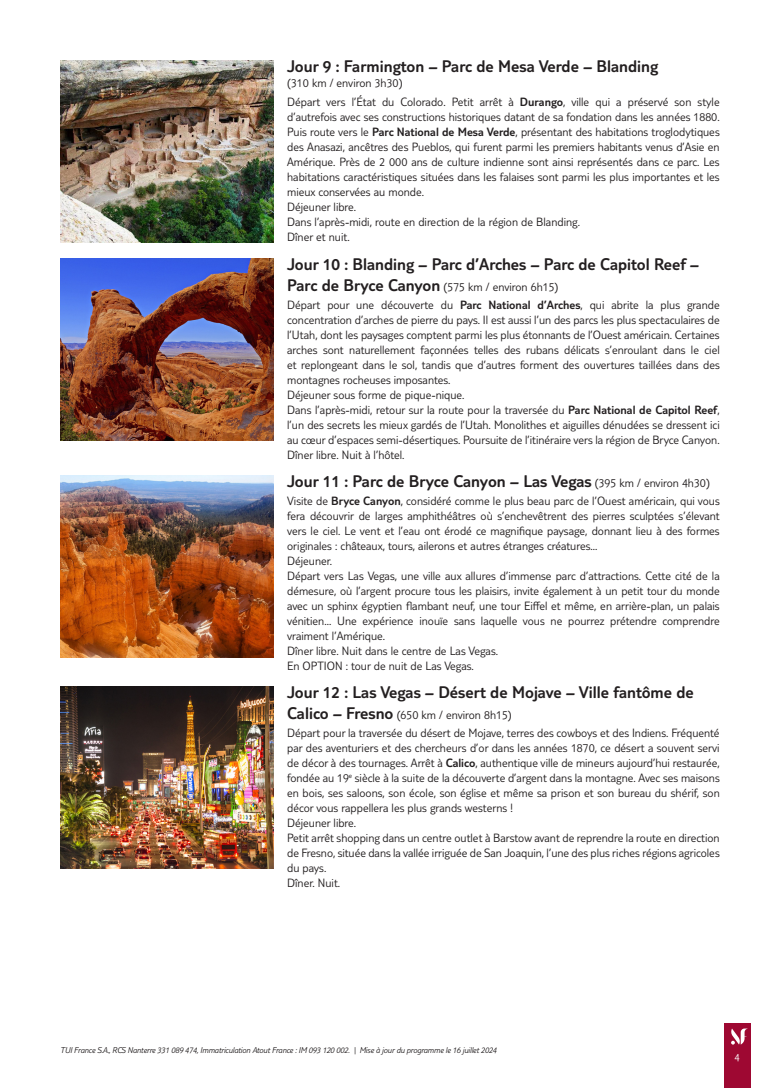
<style>
.page{position:relative;width:780px;height:1088px;background:#fff}
.page>*{position:absolute;margin:0;border:0;box-sizing:border-box;transform-origin:0 0}
.t1{font:300 17.5px "TUI Type";color:#231f20}
.t2{font:300 12.5px/15px "TUI Type";color:#231f20}
.t3{font:300 11.25px "TUI Type";color:#fff}
.t4{font:italic 300 8.75px "TUI Type";letter-spacing:-.02em;color:#231f20}
.s1{font-style:inherit}
.s2{font-size:17.5px}
.s3{font-size:12.5px}
</style>
<div class="page">
<div style="left:724px;top:1023px;width:26px;height:65px;background:#9e0832"></div>
<svg style="left:731px;top:1028px;width:17px;height:16px"></svg>
<img style="left:60px;top:60px;width:213px;height:182px">
<img style="left:60px;top:258px;width:213px;height:182px">
<img style="left:60px;top:475px;width:213px;height:182px">
<img style="left:60px;top:686px;width:213px;height:182px">
<h1 class="t1" style="left:287px;top:56px;width:372px">Jour 9 : Farmington – Parc de Mesa Verde – Blanding</h1>
<p class="t2" style="left:287px;top:73px;width:434px;line-height:18.5px">(310 km / environ 3h30)<br>Départ vers l’État du Colorado. Petit arrêt à <span class="s1">Durango</span>, ville qui a préservé son style</p>
<p class="t2" style="left:287px;top:109px;width:434px">d’autrefois avec ses constructions historiques datant de sa fondation dans les années 1880.<br>Puis route vers le <span class="s1">Parc National de Mesa Verde</span>, présentant des habitations troglodytiques des Anasazi, ancêtres des Pueblos, qui furent parmi les premiers habitants venus d’Asie en Amérique. Près de 2 000 ans de culture indienne sont ainsi représentés dans ce parc. Les habitations caractéristiques situées dans les falaises sont parmi les plus importantes et les mieux conservées au monde.<br>Déjeuner libre.<br>Dans l’après-midi, route en direction de la région de Blanding.<br>Dîner et nuit.</p>
<h1 class="t1" style="left:287px;top:254px;width:413px">Jour 10 : Blanding – Parc d’Arches – Parc de Capitol Reef –</h1>
<p class="t2" style="left:287px;top:277px;width:434px;line-height:18.5px"><span class="s2">Parc de Bryce Canyon</span> (575 km / environ 6h15)<br>Départ pour une découverte du <span class="s1">Parc National d’Arches</span>, qui abrite la plus grande</p>
<p class="t2" style="left:287px;top:312px;width:434px">concentration d’arches de pierre du pays. Il est aussi l’un des parcs les plus spectaculaires de l’Utah, dont les paysages comptent parmi les plus étonnants de l’Ouest américain. Certaines arches sont naturellement façonnées telles des rubans délicats s’enroulant dans le ciel et replongeant dans le sol, tandis que d’autres forment des ouvertures taillées dans des montagnes rocheuses imposantes.<br>Déjeuner sous forme de pique-nique.<br>Dans l’après-midi, retour sur la route pour la traversée du <span class="s1">Parc National de Capitol Reef</span>, l’un des secrets les mieux gardés de l’Utah. Monolithes et aiguilles dénudées se dressent ici au cœur d’espaces semi-désertiques. Poursuite de l’itinéraire vers la région de Bryce Canyon.<br>Dîner libre. Nuit à l’hôtel.</p>
<h1 class="t1" style="left:287px;top:471px;width:424px">Jour 11 : Parc de Bryce Canyon – Las Vegas <span class="s3">(395 km / environ 4h30)</span></h1>
<p class="t2" style="left:287px;top:493px;width:434px">Visite de <span class="s1">Bryce Canyon</span>, considéré comme le plus beau parc de l’Ouest américain, qui vous fera découvrir de larges amphithéâtres où s’enchevêtrent des pierres sculptées s’élevant vers le ciel. Le vent et l’eau ont érodé ce magnifique paysage, donnant lieu à des formes originales : châteaux, tours, ailerons et autres étranges créatures...<br>Déjeuner.<br>Départ vers Las Vegas, une ville aux allures d’immense parc d’attractions. Cette cité de la démesure, où l’argent procure tous les plaisirs, invite également à un petit tour du monde avec un sphinx égyptien flambant neuf, une tour Eiffel et même, en arrière-plan, un palais vénitien... Une expérience inouïe sans laquelle vous ne pourrez prétendre comprendre vraiment l’Amérique.<br>Dîner libre. Nuit dans le centre de Las Vegas.<br>En OPTION : tour de nuit de Las Vegas.</p>
<h1 class="t1" style="left:287px;top:682px;width:408px">Jour 12 : Las Vegas – Désert de Mojave – Ville fantôme de</h1>
<p class="t2" style="left:287px;top:705px;width:434px;line-height:18.5px"><span class="s2">Calico – Fresno</span> (650 km / environ 8h15)<br>Départ pour la traversée du désert de Mojave, terres des cowboys et des Indiens. Fréquenté</p>
<p class="t2" style="left:287px;top:740px;width:434px">par des aventuriers et des chercheurs d’or dans les années 1870, ce désert a souvent servi de décor à des tournages. Arrêt à <span class="s1">Calico</span>, authentique ville de mineurs aujourd’hui restaurée, fondée au 19<sup>e</sup> siècle à la suite de la découverte d’argent dans la montagne. Avec ses maisons en bois, ses saloons, son école, son église et même sa prison et son bureau du shérif, son décor vous rappellera les plus grands westerns !<br>Déjeuner libre.<br>Petit arrêt shopping dans un centre outlet à Barstow avant de reprendre la route en direction de Fresno, située dans la vallée irriguée de San Joaquin, l’une des plus riches régions agricoles du pays.<br>Dîner. Nuit.</p>
<p class="t4" style="left:60px;top:1045px;width:438px">TUI France S.A., RCS Nanterre 331 089 474, Immatriculation Atout France : IM 093 120 002. | Mise à jour du programme le 16 juillet 2024</p>
<p class="t3" style="left:734px;top:1050px;width:7px">4</p>
</div>
